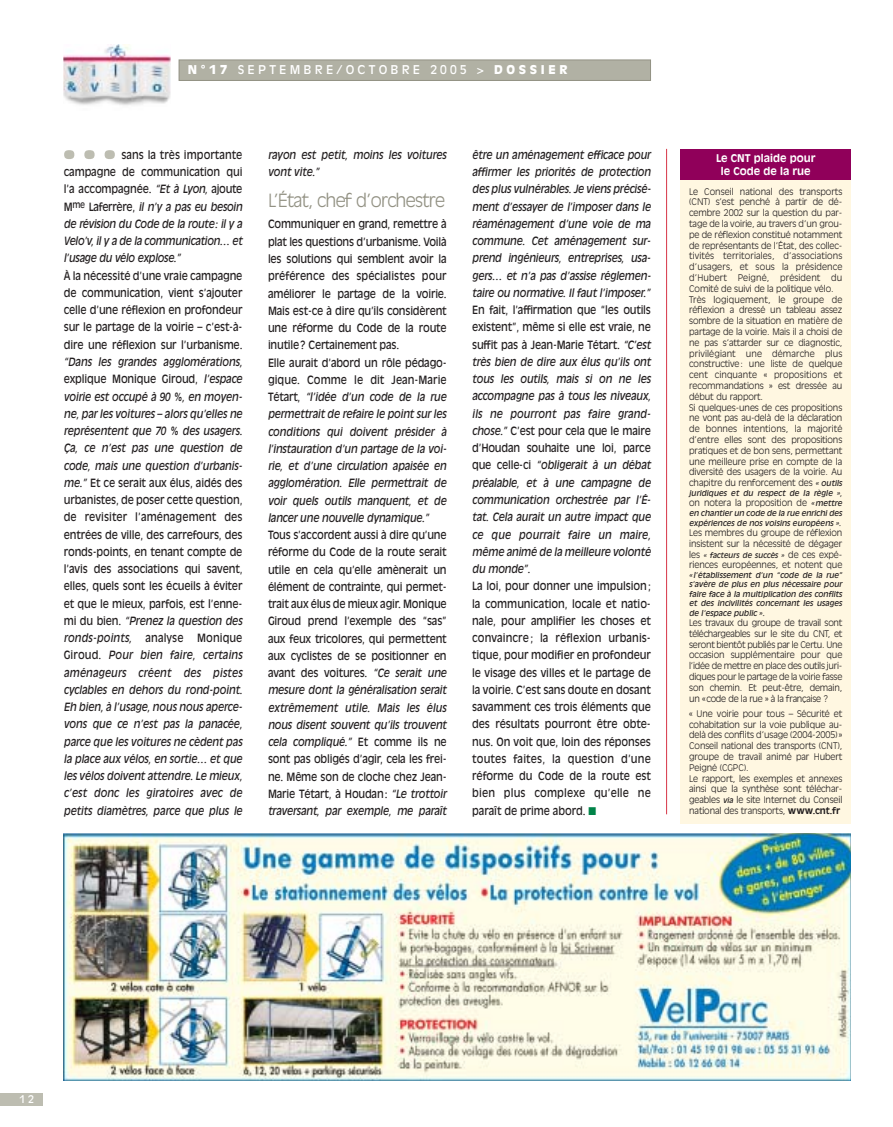
<style>
.page{position:relative;width:893px;height:1127px;background:#fff}
.page>*{position:absolute;margin:0;border:0;box-sizing:border-box;transform-origin:0 0}
.t1{font:300 18px "Antique Olive";letter-spacing:-.04em;color:#939284}
.t2{font:12px "Antique Olive";letter-spacing:.265em;color:#fff}
.t3{font:italic 11.25px/17.2px "Antique Olive";letter-spacing:-.02em;color:#231f20;text-align:justify;scale:.9 1}
.t4{font:11.25px/17.2px "Antique Olive";letter-spacing:-.02em;color:#231f20;text-align:justify;scale:.9 1}
.t5{font:700 10.5px/12.6px "Antique Olive";color:#fff;text-align:center}
.t6{font:10.5px "Antique Olive";color:#fff}
.t7{font:300 9px/10.8px "Antique Olive";letter-spacing:-.01em;color:#231f20}
.t8{font:italic 7.8px/9.3px "Antique Olive";letter-spacing:-.01em;color:#231f20}
.t9{font:italic 7.5px "Antique Olive";letter-spacing:-.01em;color:#231f20}
.s1{font-weight:900}
.s2{font-style:normal}
.s3{font-style:italic}
.s4{color:#008348}
.s5{font-weight:400;font-style:italic;font-size:7.8px}
.s6{font-weight:300;font-style:normal;font-size:9px}
.s7{font-weight:400;font-style:italic;font-size:7.5px}
.s8{font-weight:700}
</style>
<div class="page">
<div style="left:179px;top:60px;width:471px;height:20px;background:#b1b1a4"></div>
<div style="left:179px;top:60px;width:472px;height:21px;border:1px solid #939284"></div>
<div style="left:0;top:1093px;width:43px;height:13px;background:#bdbdb1"></div>
<img style="left:64px;top:45px;width:106px;height:61px">
<hr style="left:666px;top:149px;width:1px;height:665px;background:#d73647">
<img style="left:64px;top:833px;width:786px;height:247px">
<div style="left:680px;top:158px;width:170px;height:665px;background:#fff7e1"></div>
<div style="left:680px;top:149px;width:170px;height:31px;background:#90005a"></div>
<p class="t2" style="left:188px;top:65px;width:381px"><span class="s1">N°17</span> SEPTEMBRE/OCTOBRE 2005 &gt; <span class="s1">DOSSIER</span></p>
<p class="t3" style="left:64px;top:147px;width:200px;text-indent:58px"><span class="s2">sans la très importante campagne de communication qui l’a accompagnée.</span> “Et à Lyon, <span class="s2">ajoute M</span><sup>me</sup> <span class="s2">Laferrère,</span> il n’y a pas eu besoin de révision du Code de la route: il y a Velo’v, il y a de la communication… et l’usage du vélo explose.”</p>
<p class="t4" style="left:64px;top:267px;width:200px">À la nécessité d’une vraie campagne de communication, vient s’ajouter celle d’une réflexion en profondeur sur le partage de la voirie – c’est-à&shy;dire une réflexion sur l’urbanisme.</p>
<p class="t3" style="left:64px;top:354px;width:200px">“Dans les grandes agglomérations, <span class="s2">explique Monique Giroud,</span> l’espace voirie est occupé à 90 %, en moyen&shy;ne, par les voitures – alors qu’elles ne représentent que 70 % des usagers.<br>Ça, ce n’est pas une question de code, mais une question d’urbanis&shy;me.” <span class="s2">Et ce serait aux élus, aidés des urbanistes, de poser cette question, de revisiter l’aménagement des entrées de ville, des carrefours, des ronds-points, en tenant compte de l’avis des associations qui savent, elles, quels sont les écueils à éviter et que le mieux, parfois, est l’enne&shy;mi du bien.</span> “Prenez la question des ronds-points, <span class="s2">analyse Monique Giroud.</span> Pour bien faire, certains aménageurs créent des pistes cyclables en dehors du rond-point.<br>Eh bien, à l’usage, nous nous aperce&shy;vons que ce n’est pas la panacée, parce que les voitures ne cèdent pas la place aux vélos, en sortie… et que les vélos doivent attendre. Le mieux, c’est donc les giratoires avec de petits diamètres, parce que plus le</p>
<p class="t3" style="left:268px;top:147px;width:200px">rayon est petit, moins les voitures vont vite.”</p>
<h1 class="t1" style="left:268px;top:193px;width:178px">L’État, chef d’orchestre</h1>
<p class="t4" style="left:268px;top:216px;width:200px;text-align:left">Communiquer en grand, remettre à plat les questions d’urbanisme. Voilà les solutions qui semblent avoir la préférence des spécialistes pour améliorer le partage de la voirie.<br>Mais est-ce à dire qu’ils considèrent une réforme du Code de la route inutile? Certainement pas.<br>Elle aurait d’abord un rôle pédago&shy;gique. Comme le dit Jean-Marie Tétart, <span class="s3">“l’idée d’un code de la rue permettrait de refaire le point sur les conditions qui doivent présider à l’instauration d’un partage de la voi&shy;rie, et d’une circulation apaisée en agglomération. Elle permettrait de voir quels outils manquent, et de lancer une nouvelle dynamique.”</span></p>
<p class="t4" style="left:268px;top:527px;width:200px">Tous s’accordent aussi à dire qu’une réforme du Code de la route serait utile en cela qu’elle amènerait un élément de contrainte, qui permet&shy;trait aux élus de mieux agir. Monique Giroud prend l’exemple des “sas” aux feux tricolores, qui permettent aux cyclistes de se positionner en avant des voitures. <span class="s3">“Ce serait une mesure dont la généralisation serait extrêmement utile. Mais les élus nous disent souvent qu’ils trouvent cela compliqué.”</span> Et comme ils ne sont pas obligés d’agir, cela les frei&shy;ne. Même son de cloche chez Jean-Marie Tétart, à Houdan: <span class="s3">“Le trottoir traversant, par exemple, me paraît</span></p>
<p class="t3" style="left:472px;top:147px;width:200px">être un aménagement efficace pour affirmer les priorités de protection des plus vulnérables. Je viens précisé&shy;ment d’essayer de l’imposer dans le réaménagement d’une voie de ma commune. Cet aménagement sur&shy;prend ingénieurs, entreprises, usa&shy;gers… et n’a pas d’assise réglemen&shy;taire ou normative. Il faut l’imposer.”</p>
<p class="t3" style="left:472px;top:302px;width:200px"><span class="s2">En fait, l’affirmation que “les outils existent”, même si elle est vraie, ne suffit pas à Jean-Marie Tétart.</span> “C’est très bien de dire aux élus qu’ils ont tous les outils, mais si on ne les accompagne pas à tous les niveaux, ils ne pourront pas faire grand&shy;chose.” <span class="s2">C’est pour cela que le maire d’Houdan souhaite une loi, parce que celle-ci</span> “obligerait à un débat préalable, et à une campagne de communication orchestrée par l’É&shy;tat. Cela aurait un autre impact que ce que pourrait faire un maire, même animé de la meilleure volonté du monde”.</p>
<p class="t4" style="left:472px;top:578px;width:200px">La loi, pour donner une impulsion; la communication, locale et natio&shy;nale, pour amplifier les choses et convaincre ; la réflexion urbanis&shy;tique, pour modifier en profondeur le visage des villes et le partage de la voirie. C’est sans doute en dosant savamment ces trois éléments que des résultats pourront être obte&shy;nus. On voit que, loin des réponses toutes faites, la question d’une réforme du Code de la route est bien plus complexe qu’elle ne paraît de prime abord. <span class="s4">■</span></p>
<p class="t5" style="left:716px;top:153px;width:101px">Le CNT plaide pour le Code de la rue</p>
<p class="t7" style="left:689px;top:186px;width:155px">Le Conseil national des transports (CNT) s’est penché à partir de dé&shy;cembre 2002 sur la question du par&shy;tage de la voirie, au travers d’un grou&shy;pe de réflexion constitué notamment de représentants de l’État, des collec&shy;tivités territoriales, d’associations d’usagers, et sous la présidence d’Hubert Peigné, président du Comité de suivi de la politique vélo.<br>Très logiquement, le groupe de réflexion a dressé un tableau assez sombre de la situation en matière de partage de la voirie. Mais il a choisi de ne pas s’attarder sur ce diagnostic, privilégiant une démarche plus constructive: une liste de quelque cent cinquante « propositions et recommandations » est dressée au début du rapport.<br>Si quelques-unes de ces propositions ne vont pas au-delà de la déclaration de bonnes intentions, la majorité d’entre elles sont des propositions pratiques et de bon sens, permettant une meilleure prise en compte de la diversité des usagers de la voirie. Au chapitre du renforcement des <span class="s5">« outils</span></p>
<p class="t8" style="left:689px;top:489px;width:155px">juridiques et du respect de la règle »,</p>
<p class="t7" style="left:689px;top:498px;width:155px">on notera la proposition de <span class="s5">«mettre</span></p>
<p class="t8" style="left:689px;top:509px;width:155px">en chantier un code de la rue enrichi des expériences de nos voisins européens ».</p>
<p class="t7" style="left:689px;top:527px;width:155px">Les membres du groupe de réflexion insistent sur la nécessité de dégager</p>
<p class="t9" style="left:689px;top:552px;width:155px"><span class="s6">les</span> « facteurs de succès » <span class="s6">de ces expé-</span></p>
<p class="t7" style="left:689px;top:560px;width:155px">riences européennes, et notent que</p>
<p class="t8" style="left:689px;top:571px;width:155px;text-align:justify">« l’établissement d’un “code de la rue” s’avère de plus en plus nécessaire pour faire face à la multiplication des conflits et des incivilités concernant les usages de l’espace public ».</p>
<p class="t7" style="left:689px;top:617px;width:155px;text-align:justify">Les travaux du groupe de travail sont téléchargeables sur le site du CNT, et seront bientôt publiés par le Certu. Une occasion supplémentaire pour que l’idée de mettre en place des outils juri&shy;diques pour le partage de la voirie fasse son chemin. Et peut-être, demain, un «code de la rue » à la française ?</p>
<p class="t7" style="left:689px;top:708px;width:155px">« Une voirie pour tous – Sécurité et cohabitation sur la voie publique au&shy;delà des conflits d’usage (2004-2005)» Conseil national des transports (CNT), groupe de travail animé par Hubert Peigné (CGPC).<br>Le rapport, les exemples et annexes ainsi que la synthèse sont téléchar&shy;geables <span class="s7">via</span> le site Internet du Conseil national des transports, <span class="s8">www.cnt.fr</span></p>
<p class="t6" style="left:19px;top:1095px;width:16px">1 2</p>
</div>
